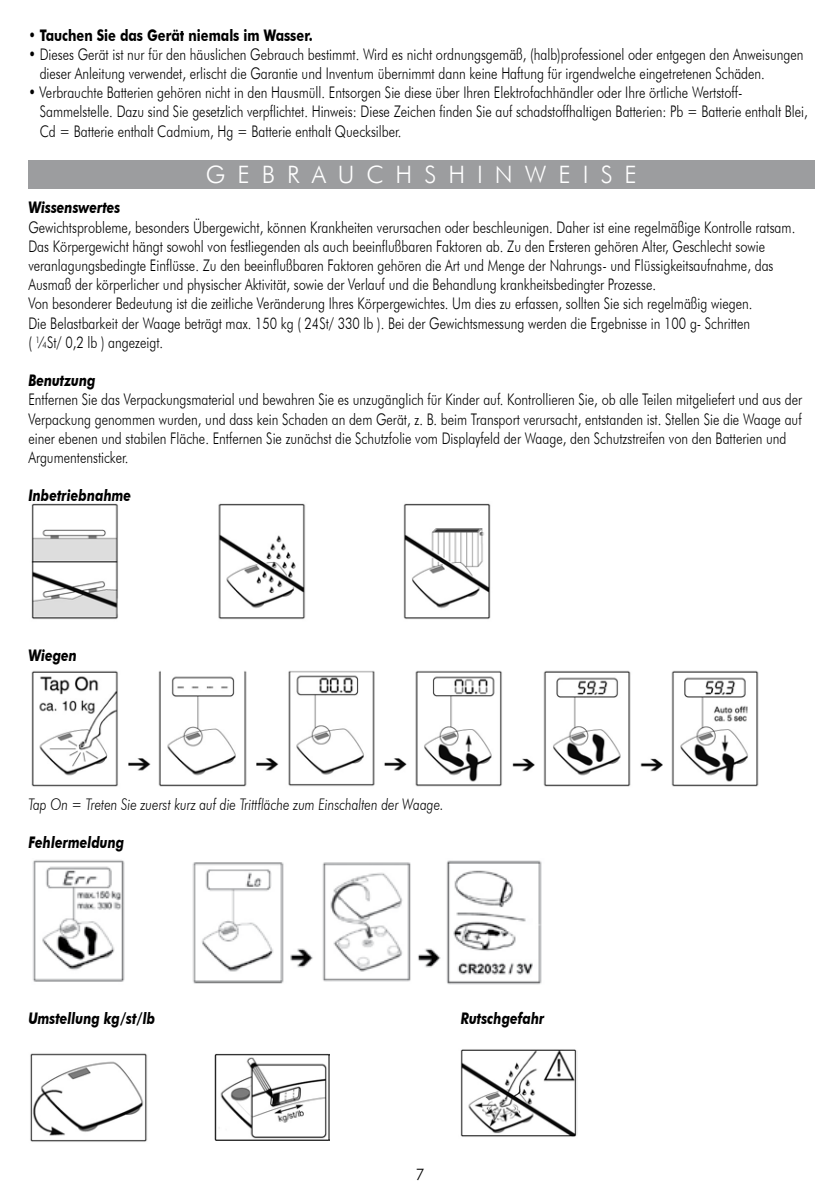
<style>
.page{position:relative;width:840px;height:1191px;background:#fff}
.page>*{position:absolute;margin:0;border:0;box-sizing:border-box;transform-origin:0 0}
.t1{font:300 24px "Futura BT";letter-spacing:.5em;color:#fff}
.t2{font:300 16px/19.2px "Futura BT";color:#000;scale:.8 1}
.t3{font:italic 700 16px "Futura BT";color:#000;scale:.8 1}
.t4{font:italic 300 16px "Futura BT";color:#000;scale:.8 1}
.t5{font:700 16px "Futura BT";color:#000;scale:.8 1}
.t6{font:300 16px "Futura BT";color:#000}
</style>
<div class="page">
<div style="left:28px;top:160px;width:786px;height:29px;background:#9c9d9f"></div>
<img style="left:31px;top:503px;width:460px;height:117px">
<img style="left:30px;top:1053px;width:117px;height:89px">
<img style="left:460px;top:1049px;width:117px;height:88px">
<img style="left:214px;top:1053px;width:115px;height:87px">
<img style="left:31px;top:670px;width:728px;height:117px">
<img style="left:32px;top:860px;width:510px;height:125px">
<p class="t5" style="left:28px;top:25px;width:357px">• Tauchen Sie das Gerät niemals im Wasser.</p>
<p class="t2" style="left:40px;top:44px;width:955px;text-indent:-11px">• Dieses Gerät ist nur für den häuslichen Gebrauch bestimmt. Wird es nicht ordnungsgemäß, (halb)professionel oder entgegen den Anweisungen dieser Anleitung verwendet, erlischt die Garantie und Inventum übernimmt dann keine Haftung für irgendwelche eingetretenen Schäden.</p>
<p class="t2" style="left:40px;top:83px;width:961px;text-indent:-11px">• Verbrauchte Batterien gehören nicht in den Hausmüll. Entsorgen Sie diese über Ihren Elektrofachhändler oder Ihre örtliche Wertstoff-<br>Sammelstelle. Dazu sind Sie gesetzlich verpflichtet. Hinweis: Diese Zeichen finden Sie auf schadstoffhaltigen Batterien: Pb = Batterie enthalt Blei,<br>Cd = Batterie enthalt Cadmium, Hg = Batterie enthalt Quecksilber.</p>
<h1 class="t1" style="left:206px;top:160px;width:432px">GEBRAUCHSHINWEISE</h1>
<p class="t3" style="left:28px;top:198px;width:116px">Wissenswertes</p>
<p class="t2" style="left:28px;top:217px;width:959px">Gewichtsprobleme, besonders Übergewicht, können Krankheiten verursachen oder beschleunigen. Daher ist eine regelmäßige Kontrolle ratsam.<br>Das Körpergewicht hängt sowohl von festliegenden als auch beeinflußbaren Faktoren ab. Zu den Ersteren gehören Alter, Geschlecht sowie veranlagungsbedingte Einflüsse. Zu den beeinflußbaren Faktoren gehören die Art und Menge der Nahrungs- und Flüssigkeitsaufnahme, das Ausmaß der körperlicher und physischer Aktivität, sowie der Verlauf und die Behandlung krankheitsbedingter Prozesse.<br>Von besonderer Bedeutung ist die zeitliche Veränderung Ihres Körpergewichtes. Um dies zu erfassen, sollten Sie sich regelmäßig wiegen.<br>Die Belastbarkeit der Waage beträgt max. 150 kg ( 24St/ 330 lb ). Bei der Gewichtsmessung werden die Ergebnisse in 100 g- Schritten<br>( ¼St/ 0,2 lb ) angezeigt.</p>
<p class="t3" style="left:28px;top:371px;width:85px">Benutzung</p>
<p class="t2" style="left:28px;top:390px;width:968px">Entfernen Sie das Verpackungsmaterial und bewahren Sie es unzugänglich für Kinder auf. Kontrollieren Sie, ob alle Teilen mitgeliefert und aus der Verpackung genommen wurden, und dass kein Schaden an dem Gerät, z. B. beim Transport verursacht, entstanden ist. Stellen Sie die Waage auf einer ebenen und stabilen Fläche. Entfernen Sie zunächst die Schutzfolie vom Displayfeld der Waage, den Schutzstreifen von den Batterien und Argumentensticker.</p>
<p class="t3" style="left:28px;top:486px;width:130px">Inbetriebnahme</p>
<p class="t3" style="left:28px;top:645px;width:62px">Wiegen</p>
<p class="t4" style="left:28px;top:794px;width:520px">Tap On = Treten Sie zuerst kurz auf die Trittfläche zum Einschalten der Waage.</p>
<p class="t3" style="left:28px;top:833px;width:121px">Fehlermeldung</p>
<p class="t3" style="left:28px;top:1008px;width:160px">Umstellung kg/st/lb</p>
<p class="t3" style="left:460px;top:1008px;width:106px">Rutschgefahr</p>
<p class="t6" style="left:415px;top:1165px;width:11px">7</p>
</div>
